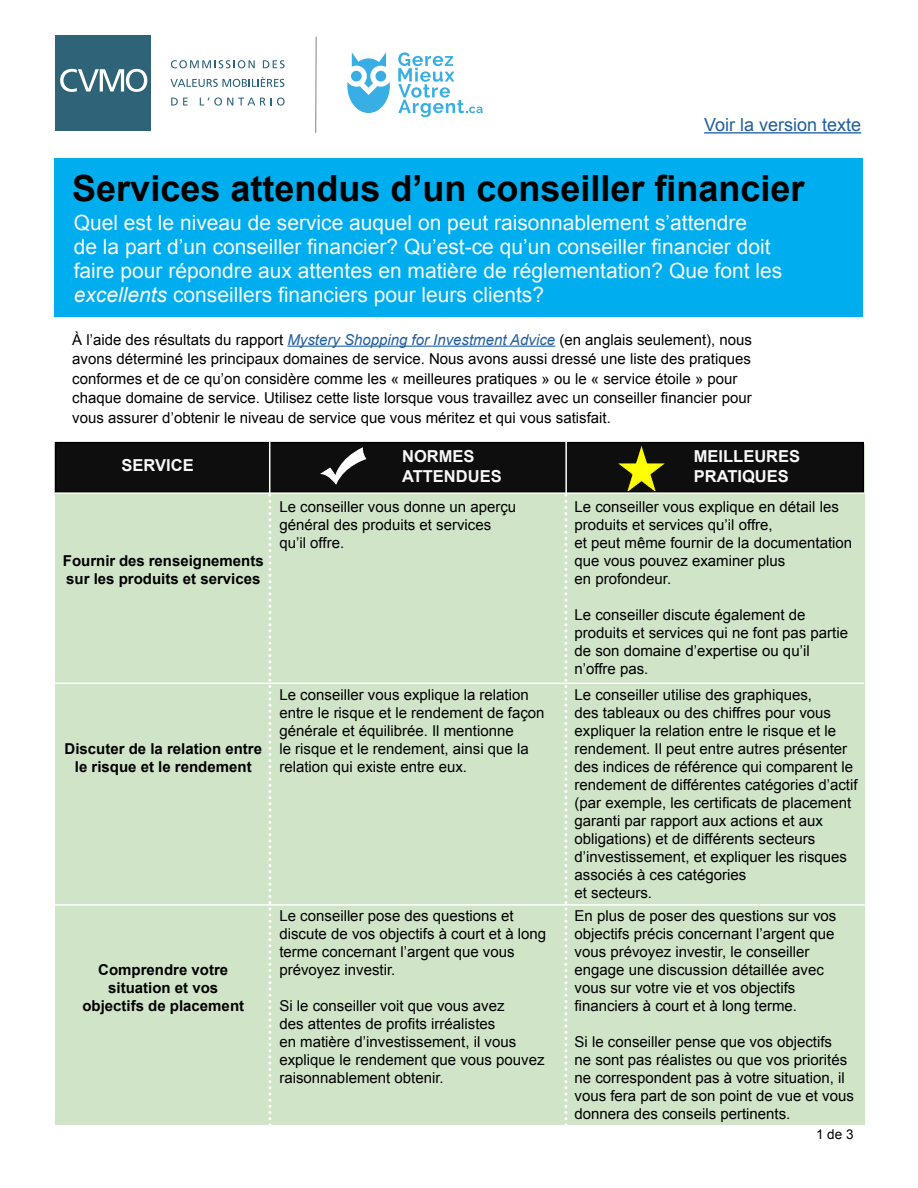
<style>
.page{position:relative;width:918px;height:1188px;background:#fff}
.page>*{position:absolute;margin:0;border:0;box-sizing:border-box;transform-origin:0 0}
.t1{font:700 36px "Arial";color:#000}
.t2{font:21px/24px "Arial";color:#f8f8f8}
.t3{font:18px "Arial";color:#215e9e}
.t4{font:700 16.5px/19.8px "Arial";color:#f8f8f8}
.t5{font:15px/18px "Arial";color:#000}
.t6{font:700 15px/18px "Arial";color:#000;text-align:center}
.t7{font:13.5px "Arial";color:#000}
.s1{font-style:italic}
.s2{font-style:italic;color:#215e9e}
</style>
<div class="page">
<div style="left:55px;top:158px;width:808px;height:159px;background:#00aeef"></div>
<hr style="left:287px;top:346px;width:268px;height:1px;background:#215e9e">
<div style="left:55px;top:444px;width:810px;height:681px;background:#d0e4c8"></div>
<svg style="left:268px;top:494px;width:3px;height:631px"></svg>
<svg style="left:564px;top:494px;width:3px;height:631px"></svg>
<div style="left:56px;top:443px;width:807px;height:49px;background:#0e0e0e"></div>
<div style="left:55px;top:442px;width:809px;height:51px;border:2px solid #000"></div>
<hr style="left:269px;top:442px;width:1px;height:51px;background:#fff">
<hr style="left:565px;top:442px;width:2px;height:51px;background:#fff">
<hr style="left:55px;top:492px;width:810px;height:2px;background:#fff">
<hr style="left:54px;top:683px;width:810px;height:1px;background:#fff">
<hr style="left:704px;top:132px;width:157px;height:2px;background:#215e9e">
<hr style="left:53px;top:904px;width:815px;height:2px;background:#fff">
<img style="left:618px;top:444px;width:46px;height:47px">
<hr style="left:315px;top:37px;width:1px;height:96px;background:#808285">
<svg style="left:347px;top:52px;width:43px;height:61px"></svg>
<svg style="left:398px;top:52px;width:85px;height:65px"></svg>
<svg style="left:171px;top:60px;width:84px;height:8px"></svg>
<svg style="left:263px;top:60px;width:22px;height:8px"></svg>
<svg style="left:170px;top:77px;width:114px;height:10px"></svg>
<svg style="left:171px;top:98px;width:17px;height:7px"></svg>
<svg style="left:200px;top:97px;width:85px;height:9px"></svg>
<div style="left:55px;top:35px;width:96px;height:96px;background:#2e6378"></div>
<svg style="left:60px;top:69px;width:87px;height:23px"></svg>
<svg style="left:320px;top:447px;width:46px;height:38px"></svg>
<p class="t3" style="left:704px;top:113px;width:159px">Voir la version texte</p>
<h1 class="t1" style="left:72px;top:165px;width:734px">Services attendus d’un conseiller financier</h1>
<p class="t2" style="left:74px;top:211px;width:710px">Quel est le niveau de service auquel on peut raisonnablement s’attendre<br>de la part d’un conseiller financier? Qu’est-ce qu’un conseiller financier doit faire pour répondre aux attentes en matière de réglementation? Que font les <span class="s1">excellents</span> conseillers financiers pour leurs clients?</p>
<p class="t5" style="left:72px;top:330px;width:681px;line-height:19.5px">À l’aide des résultats du rapport <span class="s2">Mystery Shopping for Investment Advice</span> (en anglais seulement), nous avons déterminé les principaux domaines de service. Nous avons aussi dressé une liste des pratiques conformes et de ce qu’on considère comme les « meilleures pratiques » ou le « service étoile » pour chaque domaine de service. Utilisez cette liste lorsque vous travaillez avec un conseiller financier pour vous assurer d’obtenir le niveau de service que vous méritez et qui vous satisfait.</p>
<p class="t4" style="left:122px;top:456px;width:74px">SERVICE</p>
<p class="t4" style="left:402px;top:447px;width:101px">NORMES<br>ATTENDUES</p>
<p class="t4" style="left:694px;top:447px;width:108px">MEILLEURES<br>PRATIQUES</p>
<p class="t6" style="left:63px;top:552px;width:202px;text-align:left">Fournir des renseignements sur les produits et services</p>
<p class="t6" style="left:65px;top:740px;width:199px">Discuter de la relation entre le risque et le rendement</p>
<p class="t6" style="left:82px;top:961px;width:163px">Comprendre votre situation et vos objectifs de placement</p>
<p class="t5" style="left:279px;top:498px;width:238px">Le conseiller vous donne un aperçu général des produits et services qu’il offre.</p>
<p class="t5" style="left:575px;top:498px;width:279px">Le conseiller vous explique en détail les produits et services qu’il offre,<br>et peut même fournir de la documentation que vous pouvez examiner plus<br>en profondeur.</p>
<p class="t5" style="left:575px;top:606px;width:275px">Le conseiller discute également de produits et services qui ne font pas partie de son domaine d’expertise ou qu’il n’offre pas.</p>
<p class="t5" style="left:279px;top:686px;width:267px">Le conseiller vous explique la relation entre le risque et le rendement de façon générale et équilibrée. Il mentionne<br>le risque et le rendement, ainsi que la relation qui existe entre eux.</p>
<p class="t5" style="left:575px;top:686px;width:284px">Le conseiller utilise des graphiques,<br>des tableaux ou des chiffres pour vous expliquer la relation entre le risque et le rendement. Il peut entre autres présenter des indices de référence qui comparent le rendement de différentes catégories d’actif (par exemple, les certificats de placement garanti par rapport aux actions et aux obligations) et de différents secteurs d’investissement, et expliquer les risques associés à ces catégories<br>et secteurs.</p>
<p class="t5" style="left:279px;top:907px;width:268px">Le conseiller pose des questions et discute de vos objectifs à court et à long terme concernant l’argent que vous prévoyez investir.</p>
<p class="t5" style="left:279px;top:997px;width:267px">Si le conseiller voit que vous avez<br>des attentes de profits irréalistes<br>en matière d’investissement, il vous explique le rendement que vous pouvez raisonnablement obtenir.</p>
<p class="t5" style="left:575px;top:907px;width:263px">En plus de poser des questions sur vos objectifs précis concernant l’argent que vous prévoyez investir, le conseiller engage une discussion détaillée avec vous sur votre vie et vos objectifs financiers à court et à long terme.</p>
<p class="t5" style="left:575px;top:1033px;width:281px">Si le conseiller pense que vos objectifs<br>ne sont pas réalistes ou que vos priorités ne correspondent pas à votre situation, il vous fera part de son point de vue et vous donnera des conseils pertinents.</p>
<p class="t7" style="left:816px;top:1125px;width:39px">1 de 3</p>
</div>
